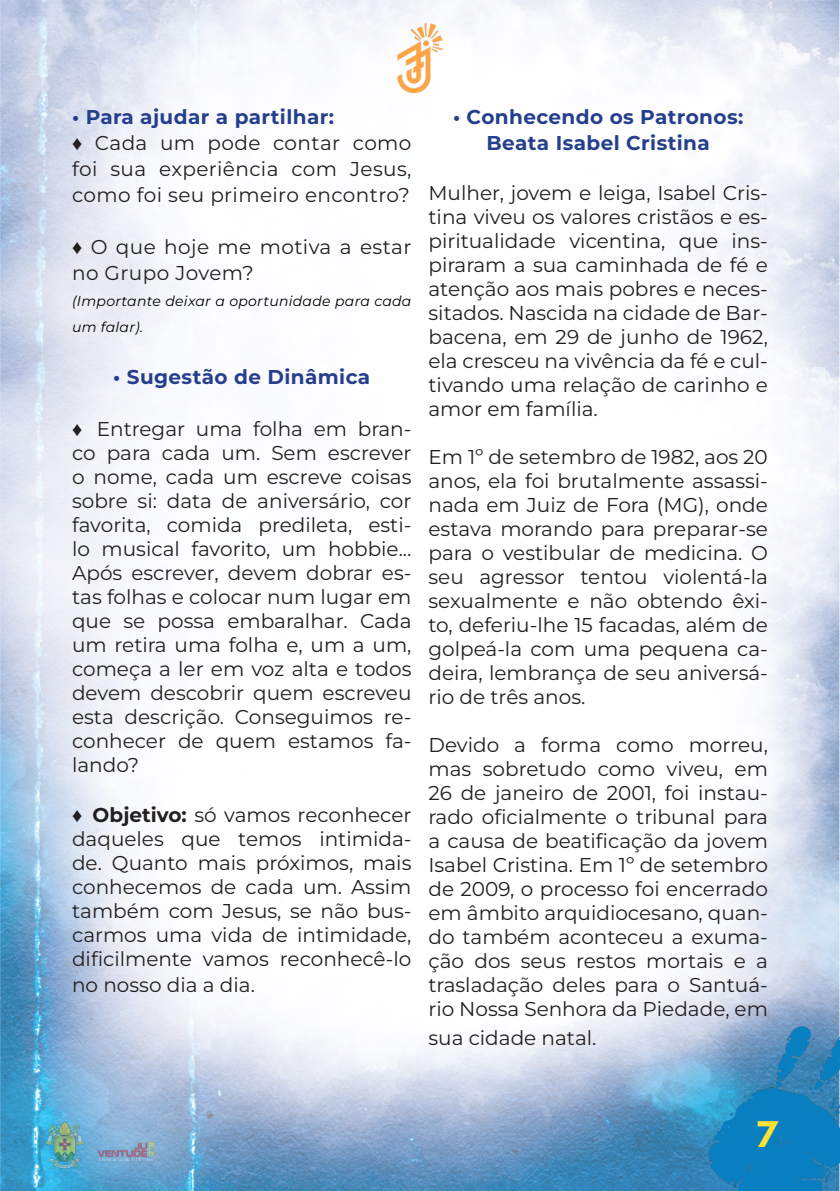
<style>
.page{position:relative;width:840px;height:1191px;background:#fff}
.page>*{position:absolute;margin:0;border:0;box-sizing:border-box;transform-origin:0 0}
.t1{font:700 38px "Glacial Indifference";color:#ffe135}
.t2{font:20px/24px "Montserrat";color:#231f20;text-align:justify}
.t3{font:700 20px/26px "Montserrat";letter-spacing:.02em;color:#253f8e;text-align:center}
.t4{font:20px/26px "Montserrat";letter-spacing:.02em;color:#231f20}
.t5{font:italic 14px/26px "Montserrat";letter-spacing:.02em;color:#000}
.s1{font-family:"Arial";font-weight:900}
.s2{font-weight:700}
</style>
<div class="page">
<img style="left:0;top:0;width:839px;height:1191px">
<img style="left:708px;top:1023px;width:131px;height:168px">
<img style="left:383px;top:21px;width:73px;height:73px">
<img style="left:35px;top:1116px;width:130px;height:58px">
<p class="t3" style="left:72px;top:103px;width:263px">• Para ajudar a partilhar:</p>
<p class="t2" style="left:72px;top:129px;width:341px;line-height:26px"><span class="s1">♦</span> Cada um pode contar como foi sua experiência com Jesus, como foi seu primeiro encontro?</p>
<p class="t4" style="left:72px;top:233px;width:341px"><span class="s1">♦</span> O que hoje me motiva a estar no Grupo Jovem?</p>
<p class="t5" style="left:72px;top:287px;width:341px">(Importante deixar a oportunidade para cada um falar).</p>
<p class="t3" style="left:113px;top:363px;width:258px">• Sugestão de Dinâmica</p>
<p class="t2" style="left:72px;top:416px;width:341px"><span class="s1">♦</span> Entregar uma folha em bran&shy;co para cada um. Sem escrever o nome, cada um escreve coisas sobre si: data de aniversário, cor favorita, comida predileta, esti&shy;lo musical favorito, um hobbie...<br>Após escrever, devem dobrar es&shy;tas folhas e colocar num lugar em que se possa embaralhar. Cada um retira uma folha e, um a um, começa a ler em voz alta e todos devem descobrir quem escreveu esta descrição. Conseguimos re&shy;conhecer de quem estamos fa&shy;lando?</p>
<p class="t2" style="left:72px;top:802px;width:341px"><span class="s1">♦</span> <span class="s2">Objetivo:</span> só vamos reconhecer daqueles que temos intimida&shy;de. Quanto mais próximos, mais conhecemos de cada um. Assim também com Jesus, se não bus&shy;carmos uma vida de intimidade, dificilmente vamos reconhecê-lo</p>
<p class="t2" style="left:72px;top:972px;width:184px">no nosso dia a dia.</p>
<p class="t3" style="left:452px;top:103px;width:292px">• Conhecendo os Patronos:<br>Beata Isabel Cristina</p>
<p class="t2" style="left:428px;top:180px;width:341px">Mulher, jovem e leiga, Isabel Cris&shy;tina viveu os valores cristãos e es&shy;piritualidade vicentina, que ins&shy;piraram a sua caminhada de fé e atenção aos mais pobres e neces&shy;sitados. Nascida na cidade de Bar&shy;bacena, em 29 de junho de 1962, ela cresceu na vivência da fé e cul&shy;tivando uma relação de carinho e amor em família.</p>
<p class="t2" style="left:428px;top:444px;width:341px">Em 1º de setembro de 1982, aos 20 anos, ela foi brutalmente assassi&shy;nada em Juiz de Fora (MG), onde estava morando para preparar-se para o vestibular de medicina. O seu agressor tentou violentá-la sexualmente e não obtendo êxi&shy;to, deferiu-lhe 15 facadas, além de golpeá-la com uma pequena ca&shy;deira, lembrança de seu aniversá&shy;rio de três anos.</p>
<p class="t2" style="left:428px;top:732px;width:341px">Devido a forma como morreu, mas sobretudo como viveu, em 26 de janeiro de 2001, foi instau&shy;rado oficialmente o tribunal para a causa de beatificação da jovem Isabel Cristina. Em 1º de setembro de 2009, o processo foi encerrado em âmbito arquidiocesano, quan&shy;do também aconteceu a exuma&shy;ção dos seus restos mortais e a trasladação deles para o Santuá&shy;rio Nossa Senhora da Piedade, em</p>
<p class="t2" style="left:428px;top:1025px;width:169px">sua cidade natal.</p>
<p class="t1" style="left:757px;top:1111px;width:22px">7</p>
</div>
